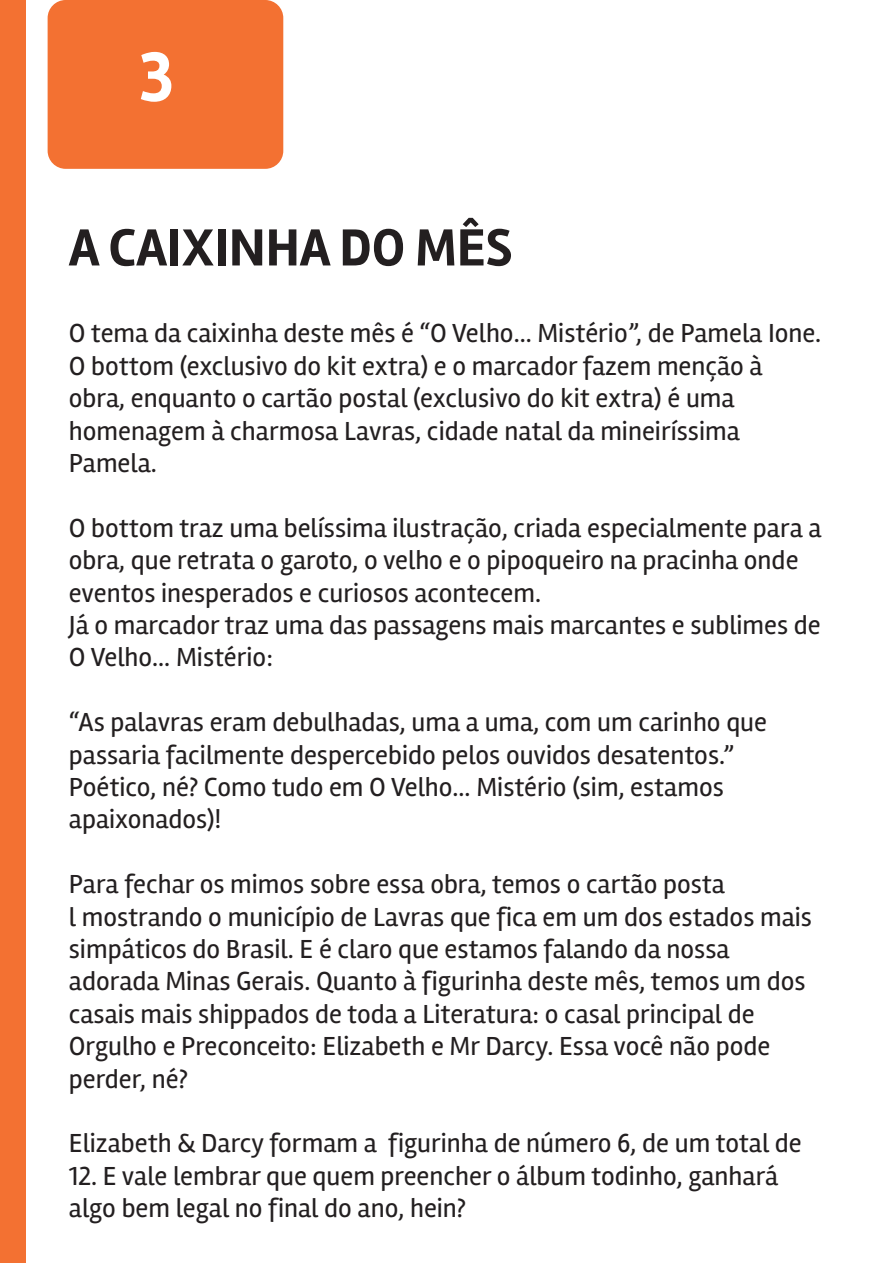
<style>
.page{position:relative;width:893px;height:1263px;background:#fff}
.page>*{position:absolute;margin:0;border:0;box-sizing:border-box;transform-origin:0 0}
.t1{font:700 72px "Rambla";color:#fff}
.t2{font:700 54px "Rambla";color:#231f20}
.t3{font:27px/32.4px "Rambla";color:#231f20}
</style>
<div class="page">
<div style="left:48px;top:0;width:235px;height:169px;background:#f37132;border-radius:18px"></div>
<div style="left:0;top:0;width:25px;height:1263px;background:#f37132"></div>
<h1 class="t1" style="left:139px;top:34px;width:37px">3</h1>
<h2 class="t2" style="left:69px;top:216px;width:445px">A CAIXINHA DO MÊS</h2>
<p class="t3" style="left:69px;top:317px;width:754px">O tema da caixinha deste mês é “O Velho… Mistério”, de Pamela Ione.<br>O bottom (exclusivo do kit extra) e o marcador fazem menção à obra, enquanto o cartão postal (exclusivo do kit extra) é uma homenagem à charmosa Lavras, cidade natal da mineiríssima Pamela.</p>
<p class="t3" style="left:69px;top:511px;width:754px">O bottom traz uma belíssima ilustração, criada especialmente para a obra, que retrata o garoto, o velho e o pipoqueiro na pracinha onde eventos inesperados e curiosos acontecem.<br>Já o marcador traz uma das passagens mais marcantes e sublimes de O Velho… Mistério:</p>
<p class="t3" style="left:69px;top:706px;width:700px">“As palavras eram debulhadas, uma a uma, com um carinho que passaria facilmente despercebido pelos ouvidos desatentos.” Poético, né? Como tudo em O Velho… Mistério (sim, estamos apaixonados)!</p>
<p class="t3" style="left:69px;top:868px;width:745px">Para fechar os mimos sobre essa obra, temos o cartão posta<br>l mostrando o município de Lavras que fica em um dos estados mais simpáticos do Brasil. E é claro que estamos falando da nossa adorada Minas Gerais. Quanto à figurinha deste mês, temos um dos casais mais shippados de toda a Literatura: o casal principal de Orgulho e Preconceito: Elizabeth e Mr Darcy. Essa você não pode perder, né?</p>
<p class="t3" style="left:69px;top:1127px;width:734px">Elizabeth &amp; Darcy formam a figurinha de número 6, de um total de</p>
<p class="t3" style="left:69px;top:1159px;width:711px">12. E vale lembrar que quem preencher o álbum todinho, ganhará algo bem legal no final do ano, hein?</p>
</div>
